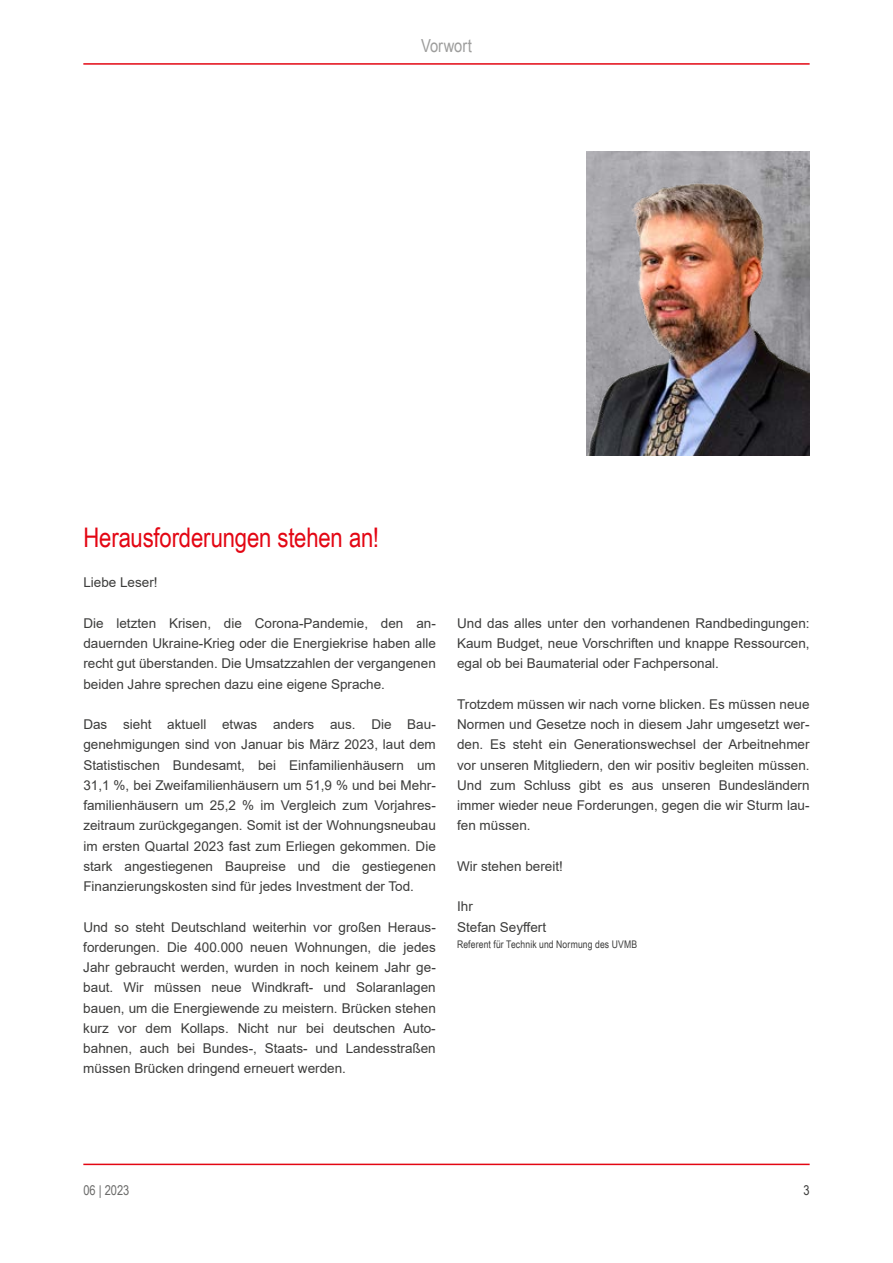
<style>
.page{position:relative;width:893px;height:1263px;background:#fff}
.page>*{position:absolute;margin:0;border:0;box-sizing:border-box;transform-origin:0 0}
.t1{font:27px "Arial Narrow";letter-spacing:-.01em;color:#e30613}
.t2{font:18px "Arial Narrow";letter-spacing:-.005em;color:#9d9d9c}
.t3{font:13.5px/20.2px "Arial";color:#3c3c3b;text-align:justify}
.t4{font:13.5px "Arial Narrow";color:#6b6b6a}
.t5{font:13.5px "Arial Narrow";color:#3c3c3b}
.t6{font:10.5px "Arial Narrow";letter-spacing:.015em;color:#3c3c3b}
</style>
<div class="page">
<hr style="left:83px;top:63px;width:727px;height:2px;background:#e30613">
<hr style="left:83px;top:1163px;width:727px;height:2px;background:#e30613">
<img style="left:586px;top:152px;width:224px;height:14px">
<img style="left:586px;top:166px;width:224px;height:290px">
<h2 class="t2" style="left:421px;top:32px;width:52px">Vorwort</h2>
<h1 class="t1" style="left:83px;top:517px;width:297px">Herausforderungen stehen an!</h1>
<p class="t3" style="left:83px;top:572px;width:76px">Liebe Leser!</p>
<p class="t3" style="left:83px;top:613px;width:354px">Die letzten Krisen, die Corona-Pandemie, den an&shy;dauernden Ukraine-Krieg oder die Energiekrise haben alle recht gut überstanden. Die Umsatzzahlen der vergangenen beiden Jahre sprechen dazu eine eigene Sprache.</p>
<p class="t3" style="left:83px;top:714px;width:354px">Das sieht aktuell etwas anders aus. Die Bau&shy;genehmigungen sind von Januar bis März 2023, laut dem Statistischen Bundesamt, bei Einfamilienhäusern um 31,1 %, bei Zweifamilienhäusern um 51,9 % und bei Mehr&shy;familienhäusern um 25,2 % im Vergleich zum Vorjahres&shy;zeitraum zurückgegangen. Somit ist der Wohnungsneubau im ersten Quartal 2023 fast zum Erliegen gekommen. Die stark angestiegenen Baupreise und die gestiegenen Finanzierungskosten sind für jedes Investment der Tod.</p>
<p class="t3" style="left:83px;top:917px;width:354px">Und so steht Deutschland weiterhin vor großen Heraus&shy;forderungen. Die 400.000 neuen Wohnungen, die jedes Jahr gebraucht werden, wurden in noch keinem Jahr ge&shy;baut. Wir müssen neue Windkraft- und Solaranlagen bauen, um die Energiewende zu meistern. Brücken stehen kurz vor dem Kollaps. Nicht nur bei deutschen Auto&shy;bahnen, auch bei Bundes-, Staats- und Landesstraßen müssen Brücken dringend erneuert werden.</p>
<p class="t3" style="left:457px;top:613px;width:354px">Und das alles unter den vorhandenen Randbedingungen:<br>Kaum Budget, neue Vorschriften und knappe Ressourcen, egal ob bei Baumaterial oder Fachpersonal.</p>
<p class="t3" style="left:457px;top:694px;width:354px">Trotzdem müssen wir nach vorne blicken. Es müssen neue Normen und Gesetze noch in diesem Jahr umgesetzt wer&shy;den. Es steht ein Generationswechsel der Arbeitnehmer vor unseren Mitgliedern, den wir positiv begleiten müssen.<br>Und zum Schluss gibt es aus unseren Bundesländern immer wieder neue Forderungen, gegen die wir Sturm lau&shy;fen müssen.</p>
<p class="t3" style="left:457px;top:856px;width:107px">Wir stehen bereit!</p>
<p class="t3" style="left:457px;top:896px;width:91px">Ihr<br>Stefan Seyffert</p>
<p class="t6" style="left:457px;top:937px;width:182px">Referent für Technik und Normung des UVMB</p>
<p class="t4" style="left:83px;top:1180px;width:47px">06 | 2023</p>
<p class="t5" style="left:803px;top:1180px;width:8px">3</p>
</div>
